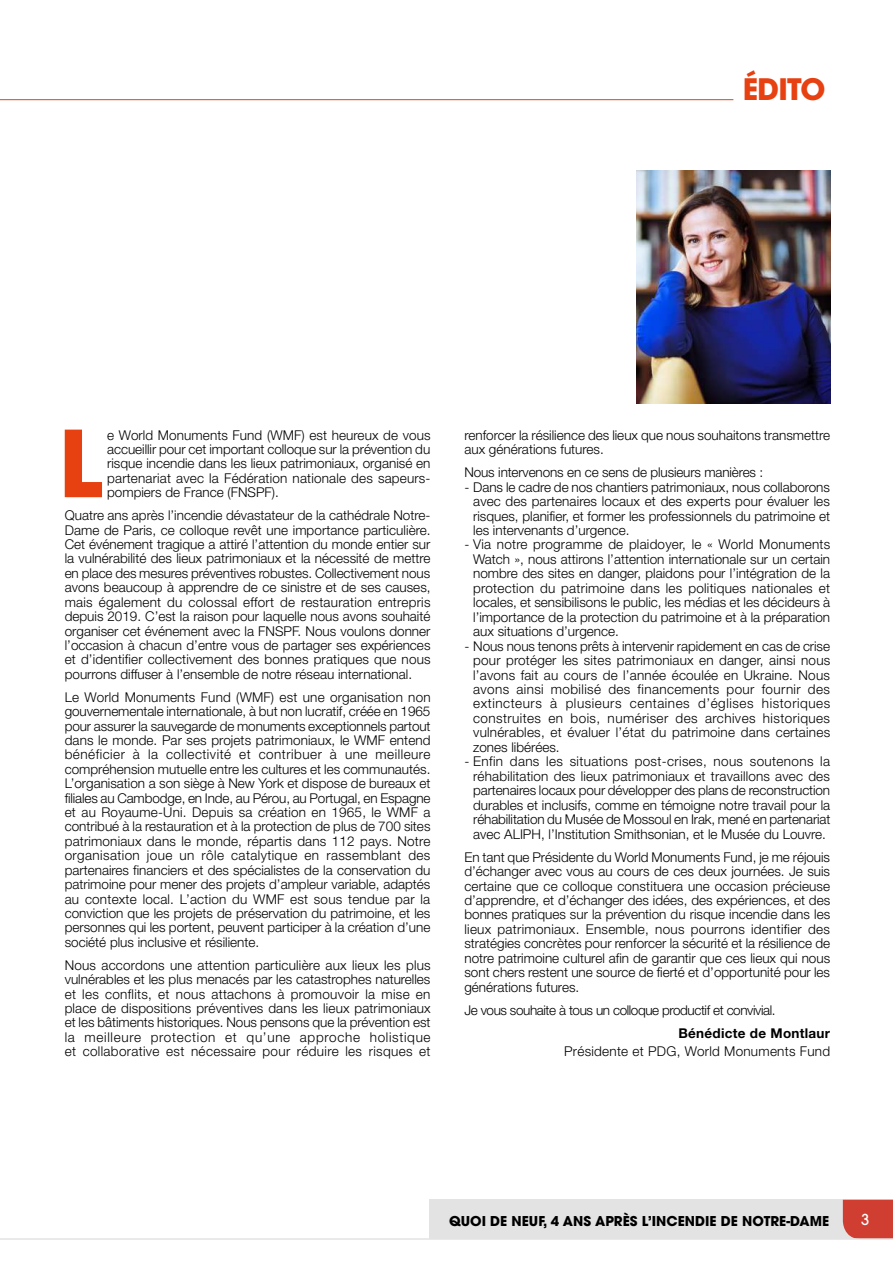
<style>
.page{position:relative;width:893px;height:1263px;background:#fff}
.page>*{position:absolute;margin:0;border:0;box-sizing:border-box;transform-origin:0 0}
.t1{font:700 91.35px "Avant Garde";color:#e74011}
.t2{font:700 29.4px "Avant Garde";letter-spacing:-.03em;color:#e74011}
.t3{font:500 15px "Avant Garde";color:#fff}
.t4{font:300 13.5px/14.4px "Helvetica Neue";color:#000;text-align:justify}
.t5{font:300 13.5px "Helvetica Neue";letter-spacing:-.03em;color:#000}
.t6{font:700 13.5px "Avant Garde";color:#000}
.t7{font:300 13.5px "Helvetica Neue";letter-spacing:.02em;color:#000}
.t8{font:700 13.5px "Helvetica Neue";letter-spacing:.02em;color:#000}
</style>
<div class="page">
<div style="left:429px;top:1200px;width:464px;height:39px;background:#e3e3e3"></div>
<div style="left:843px;top:1200px;width:50px;height:38px;background:#cf3e30"></div>
<hr style="left:0;top:1238px;width:893px;height:2px;background:#e3e3e3">
<img style="left:637px;top:170px;width:193px;height:234px">
<hr style="left:0;top:99px;width:733px;height:1px;background:#e74011">
<h2 class="t2" style="left:743px;top:70px;width:84px">ÉDITO</h2>
<h1 class="t1" style="left:58px;top:404px;width:46px">L</h1>
<p class="t4" style="left:107px;top:427px;width:325px">e World Monuments Fund (WMF) est heureux de vous accueillir pour cet important colloque sur la prévention du risque incendie dans les lieux patrimoniaux, organisé en partenariat avec la Fédération nationale des sapeurs&shy;pompiers de France (FNSPF).</p>
<p class="t4" style="left:65px;top:508px;width:367px">Quatre ans après l’incendie dévastateur de la cathédrale Notre-Dame de Paris, ce colloque revêt une importance particulière.<br>Cet événement tragique a attiré l’attention du monde entier sur la vulnérabilité des lieux patrimoniaux et la nécessité de mettre en place des mesures préventives robustes. Collectivement nous avons beaucoup à apprendre de ce sinistre et de ses causes, mais également du colossal effort de restauration entrepris depuis 2019. C’est la raison pour laquelle nous avons souhaité organiser cet événement avec la FNSPF. Nous voulons donner l’occasion à chacun d’entre vous de partager ses expériences et d’identifier collectivement des bonnes pratiques que nous pourrons diffuser à l’ensemble de notre réseau international.</p>
<p class="t4" style="left:65px;top:689px;width:367px">Le World Monuments Fund (WMF) est une organisation non gouvernementale internationale, à but non lucratif, créée en 1965 pour assurer la sauvegarde de monuments exceptionnels partout dans le monde. Par ses projets patrimoniaux, le WMF entend bénéficier à la collectivité et contribuer à une meilleure compréhension mutuelle entre les cultures et les communautés.<br>L’organisation a son siège à New York et dispose de bureaux et filiales au Cambodge, en Inde, au Pérou, au Portugal, en Espagne et au Royaume-Uni. Depuis sa création en 1965, le WMF a contribué à la restauration et à la protection de plus de 700 sites patrimoniaux dans le monde, répartis dans 112 pays. Notre organisation joue un rôle catalytique en rassemblant des partenaires financiers et des spécialistes de la conservation du patrimoine pour mener des projets d’ampleur variable, adaptés au contexte local. L’action du WMF est sous tendue par la conviction que les projets de préservation du patrimoine, et les personnes qui les portent, peuvent participer à la création d’une société plus inclusive et résiliente.</p>
<p class="t4" style="left:65px;top:957px;width:367px">Nous accordons une attention particulière aux lieux les plus vulnérables et les plus menacés par les catastrophes naturelles et les conflits, et nous attachons à promouvoir la mise en place de dispositions préventives dans les lieux patrimoniaux et les bâtiments historiques. Nous pensons que la prévention est la meilleure protection et qu’une approche holistique et collaborative est nécessaire pour réduire les risques et</p>
<p class="t4" style="left:464px;top:427px;width:367px">renforcer la résilience des lieux que nous souhaitons transmettre aux générations futures.</p>
<p class="t4" style="left:464px;top:465px;width:300px">Nous intervenons en ce sens de plusieurs manières :</p>
<p class="t4" style="left:473px;top:479px;width:358px;text-indent:-9px">- Dans le cadre de nos chantiers patrimoniaux, nous collaborons avec des partenaires locaux et des experts pour évaluer les risques, planifier, et former les professionnels du patrimoine et les intervenants d’urgence.</p>
<p class="t4" style="left:473px;top:537px;width:359px;text-indent:-9px">- Via notre programme de plaidoyer, le « World Monuments Watch », nous attirons l’attention internationale sur un certain nombre des sites en danger, plaidons pour l’intégration de la protection du patrimoine dans les politiques nationales et locales, et sensibilisons le public, les médias et les décideurs à l’importance de la protection du patrimoine et à la préparation aux situations d’urgence.</p>
<p class="t4" style="left:473px;top:638px;width:359px;text-indent:-9px">- Nous nous tenons prêts à intervenir rapidement en cas de crise pour protéger les sites patrimoniaux en danger, ainsi nous l’avons fait au cours de l’année écoulée en Ukraine. Nous avons ainsi mobilisé des financements pour fournir des extincteurs à plusieurs centaines d’églises historiques construites en bois, numériser des archives historiques vulnérables, et évaluer l’état du patrimoine dans certaines zones libérées.</p>
<p class="t4" style="left:473px;top:754px;width:359px;text-indent:-9px">- Enfin dans les situations post-crises, nous soutenons la réhabilitation des lieux patrimoniaux et travaillons avec des partenaires locaux pour développer des plans de reconstruction durables et inclusifs, comme en témoigne notre travail pour la réhabilitation du Musée de Mossoul en Irak, mené en partenariat avec ALIPH, l’Institution Smithsonian, et le Musée du Louvre.</p>
<p class="t4" style="left:464px;top:849px;width:367px">En tant que Présidente du World Monuments Fund, je me réjouis d’échanger avec vous au cours de ces deux journées. Je suis certaine que ce colloque constituera une occasion précieuse d’apprendre, et d’échanger des idées, des expériences, et des bonnes pratiques sur la prévention du risque incendie dans les lieux patrimoniaux. Ensemble, nous pourrons identifier des stratégies concrètes pour renforcer la sécurité et la résilience de notre patrimoine culturel afin de garantir que ces lieux qui nous sont chers restent une source de fierté et d’opportunité pour les générations futures.</p>
<p class="t5" style="left:464px;top:1002px;width:313px">Je vous souhaite à tous un colloque productif et convivial.</p>
<p class="t8" style="left:678px;top:1024px;width:153px">Bénédicte de Montlaur</p>
<p class="t7" style="left:564px;top:1043px;width:268px">Présidente et PDG, World Monuments Fund</p>
<p class="t6" style="left:449px;top:1212px;width:382px">QUOI DE NEUF, 4 ANS APRÈS L’INCENDIE DE NOTRE-DAME</p>
<p class="t3" style="left:861px;top:1210px;width:10px">3</p>
</div>
